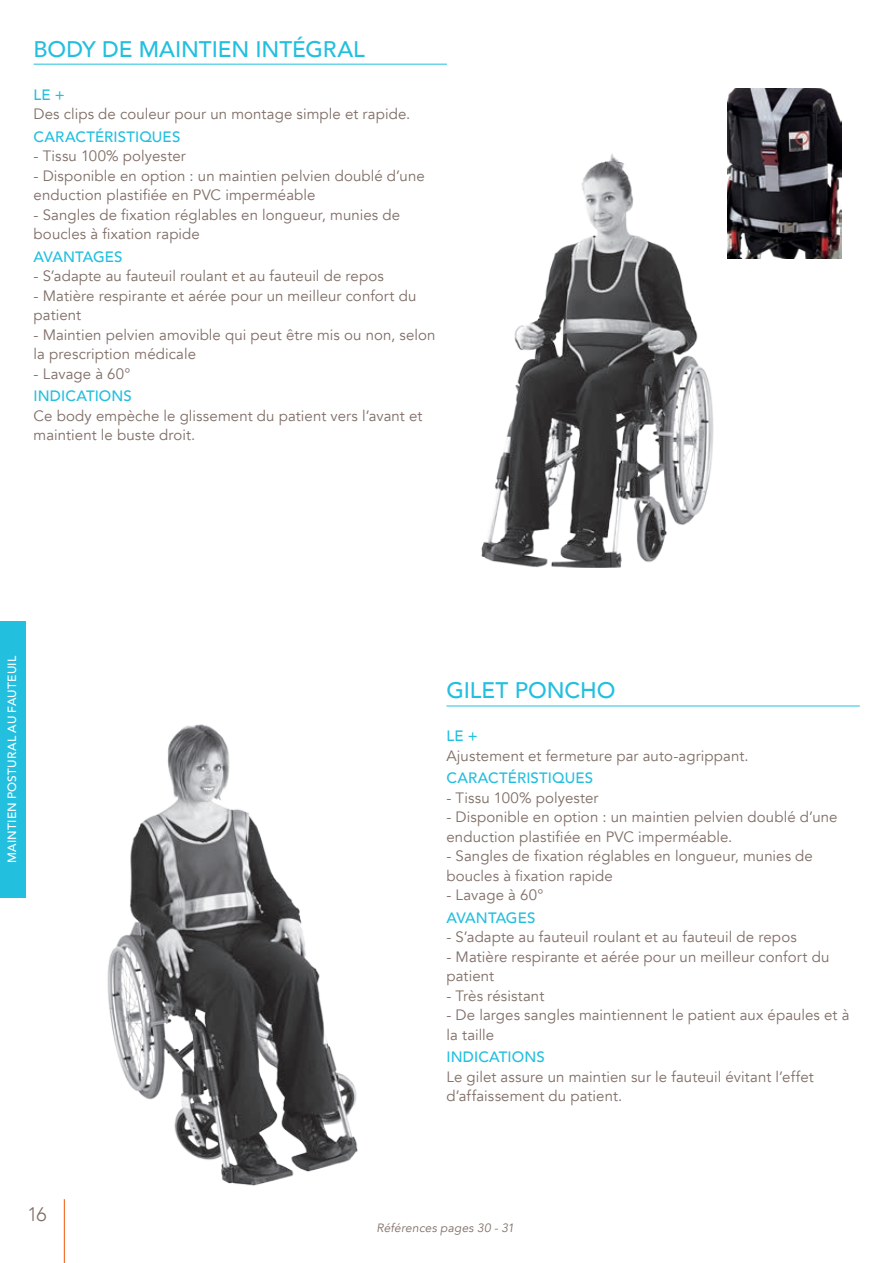
<style>
.page{position:relative;width:893px;height:1263px;background:#fff}
.page>*{position:absolute;margin:0;border:0;box-sizing:border-box;transform-origin:0 0}
.t1{font:500 22.5px "Avenir";letter-spacing:-.005em;color:#22bfdf}
.t2{font:300 19.5px "Avenir";color:#7f6d66}
.t3{font:15px/19.5px "Avenir";letter-spacing:.005em;color:#7f6d66}
.t4{font:500 15px "Avenir";letter-spacing:.005em;color:#22bfdf}
.t5{font:500 12px "Avenir";letter-spacing:.015em;color:#fff}
.t6{font:italic 12px "Avenir";letter-spacing:.01em;color:#7f6d66}
</style>
<div class="page">
<hr style="left:64px;top:1199px;width:1px;height:64px;background:#f36421">
<div style="left:0;top:621px;width:26px;height:277px;background:#22bfdf"></div>
<img style="left:107px;top:724px;width:251px;height:462px">
<hr style="left:446px;top:706px;width:414px;height:1px;background:#22bfdf">
<hr style="left:34px;top:64px;width:413px;height:1px;background:#22bfdf">
<img style="left:481px;top:153px;width:233px;height:415px">
<img style="left:727px;top:88px;width:115px;height:170px">
<h1 class="t1" style="left:34px;top:34px;width:333px">BODY DE MAINTIEN INTÉGRAL</h1>
<p class="t4" style="left:34px;top:85px;width:33px">LE +</p>
<p class="t3" style="left:34px;top:105px;width:378px">Des clips de couleur pour un montage simple et rapide.</p>
<p class="t4" style="left:34px;top:127px;width:148px">CARACTÉRISTIQUES</p>
<p class="t3" style="left:34px;top:147px;width:154px">- Tissu 100% polyester</p>
<p class="t3" style="left:34px;top:166px;width:393px">- Disponible en option : un maintien pelvien doublé d’une enduction plastifiée en PVC imperméable</p>
<p class="t3" style="left:34px;top:205px;width:368px">- Sangles de fixation réglables en longueur, munies de boucles à fixation rapide</p>
<p class="t4" style="left:34px;top:247px;width:90px">AVANTAGES</p>
<p class="t3" style="left:34px;top:267px;width:352px">- S’adapte au fauteuil roulant et au fauteuil de repos</p>
<p class="t3" style="left:34px;top:286px;width:384px">- Matière respirante et aérée pour un meilleur confort du patient</p>
<p class="t3" style="left:34px;top:325px;width:403px">- Maintien pelvien amovible qui peut être mis ou non, selon la prescription médicale</p>
<p class="t3" style="left:34px;top:364px;width:98px">- Lavage à 60°</p>
<p class="t4" style="left:34px;top:386px;width:100px">INDICATIONS</p>
<p class="t3" style="left:34px;top:406px;width:390px">Ce body empèche le glissement du patient vers l’avant et maintient le buste droit.</p>
<p class="t5" style="left:4px;top:863px;width:209px;rotate:-90deg">MAINTIEN POSTURAL AU FAUTEUIL</p>
<h2 class="t2" style="left:28px;top:1201px;width:21px">16</h2>
<h1 class="t1" style="left:446px;top:676px;width:170px">GILET PONCHO</h1>
<p class="t4" style="left:446px;top:726px;width:33px">LE +</p>
<p class="t3" style="left:446px;top:746px;width:304px">Ajustement et fermeture par auto-agrippant.</p>
<p class="t4" style="left:446px;top:768px;width:148px">CARACTÉRISTIQUES</p>
<p class="t3" style="left:446px;top:788px;width:154px">- Tissu 100% polyester</p>
<p class="t3" style="left:446px;top:808px;width:393px">- Disponible en option : un maintien pelvien doublé d’une enduction plastifiée en PVC imperméable.</p>
<p class="t3" style="left:446px;top:847px;width:368px">- Sangles de fixation réglables en longueur, munies de boucles à fixation rapide</p>
<p class="t3" style="left:446px;top:886px;width:98px">- Lavage à 60°</p>
<p class="t4" style="left:446px;top:908px;width:90px">AVANTAGES</p>
<p class="t3" style="left:446px;top:928px;width:352px">- S’adapte au fauteuil roulant et au fauteuil de repos</p>
<p class="t3" style="left:446px;top:947px;width:384px">- Matière respirante et aérée pour un meilleur confort du patient</p>
<p class="t3" style="left:446px;top:986px;width:99px">- Très résistant</p>
<p class="t3" style="left:446px;top:1006px;width:405px">- De larges sangles maintiennent le patient aux épaules et à la taille</p>
<p class="t4" style="left:446px;top:1047px;width:100px">INDICATIONS</p>
<p class="t3" style="left:446px;top:1067px;width:369px">Le gilet assure un maintien sur le fauteuil évitant l’effet d’affaissement du patient.</p>
<p class="t6" style="left:377px;top:1220px;width:139px">Références pages 30 - 31</p>
</div>
